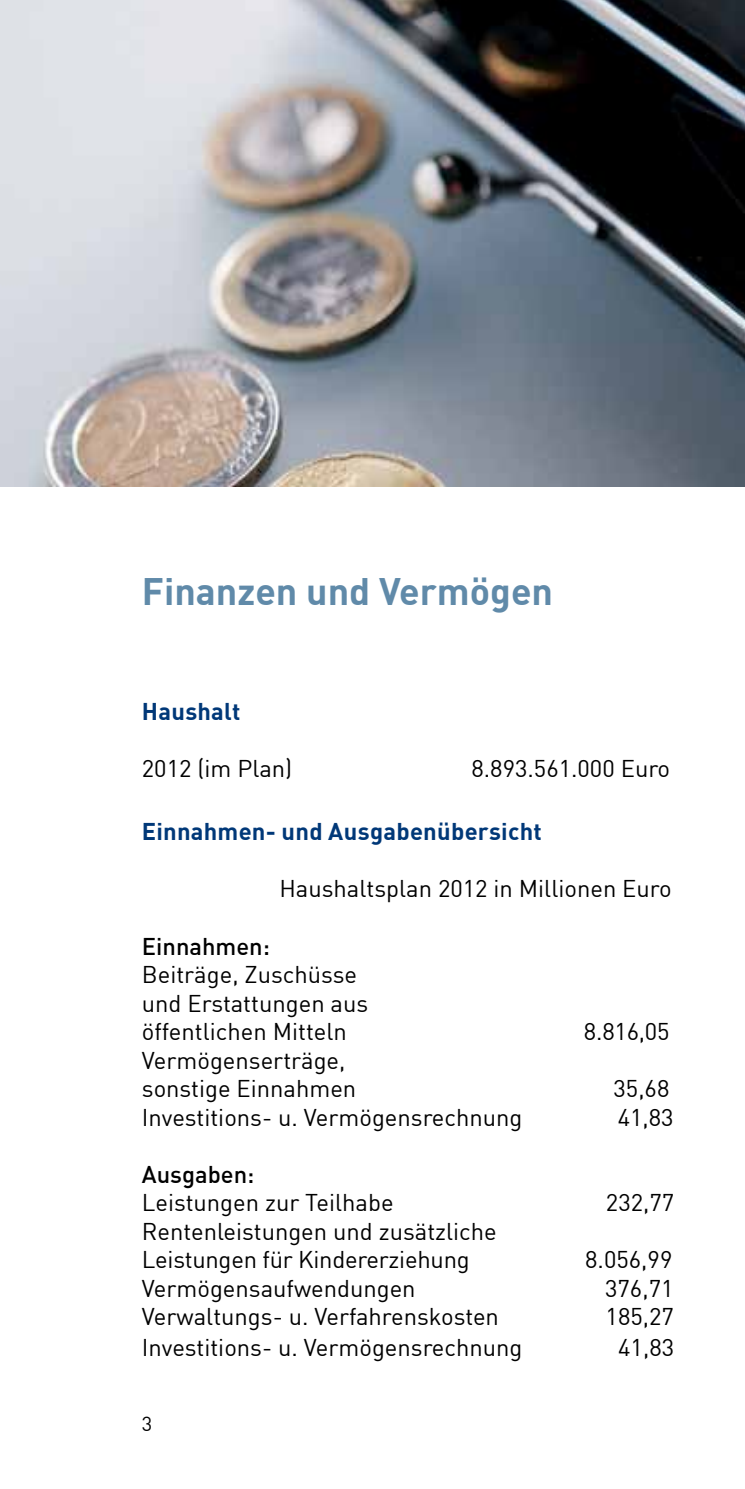
<style>
.page{position:relative;width:745px;height:1489px;background:#fff}
.page>*{position:absolute;margin:0;border:0;box-sizing:border-box;transform-origin:0 0}
.t1{font:700 37.5px "DIN";color:#608aa9}
.t2{font:23.75px/28.5px "DIN";color:#000}
.t3{font:700 23.75px "DIN";letter-spacing:.01em;color:#003878}
.t4{font:500 23.75px "DIN";color:#000}
.t5{font:20px "DIN";color:#000}
</style>
<div class="page">
<img style="left:0;top:0;width:744px;height:486px">
<h1 class="t1" style="left:142px;top:567px;width:412px">Finanzen und Vermögen</h1>
<p class="t3" style="left:142px;top:696px;width:100px">Haushalt</p>
<p class="t2" style="left:142px;top:754px;width:152px">2012 (im Plan)</p>
<p class="t2" style="left:471px;top:754px;width:200px">8.893.561.000 Euro</p>
<p class="t3" style="left:142px;top:816px;width:401px">Einnahmen- und Ausgabenübersicht</p>
<p class="t2" style="left:279px;top:874px;width:393px">Haushaltsplan 2012 in Millionen Euro</p>
<p class="t4" style="left:142px;top:930px;width:129px">Einnahmen:</p>
<p class="t2" style="left:142px;top:959px;width:228px">Beiträge, Zuschüsse und Erstattungen aus öffentlichen Mitteln</p>
<p class="t2" style="left:583px;top:1016px;width:87px">8.816,05</p>
<p class="t2" style="left:142px;top:1045px;width:216px">Vermögenserträge, sonstige Einnahmen</p>
<p class="t2" style="left:613px;top:1073px;width:57px">35,68</p>
<p class="t2" style="left:142px;top:1102px;width:382px">Investitions- u. Vermögensrechnung</p>
<p class="t2" style="left:617px;top:1102px;width:57px">41,83</p>
<p class="t4" style="left:142px;top:1158px;width:114px">Ausgaben:</p>
<p class="t2" style="left:142px;top:1187px;width:253px">Leistungen zur Teilhabe</p>
<p class="t2" style="left:605px;top:1187px;width:70px">232,77</p>
<p class="t2" style="left:142px;top:1216px;width:356px">Rentenleistungen und zusätzliche<br>Leistungen für Kindererziehung</p>
<p class="t2" style="left:585px;top:1244px;width:89px">8.056,99</p>
<p class="t2" style="left:142px;top:1273px;width:275px">Vermögensaufwendungen</p>
<p class="t2" style="left:604px;top:1273px;width:70px">376,71</p>
<p class="t2" style="left:142px;top:1301px;width:358px">Verwaltungs- u. Verfahrenskosten</p>
<p class="t2" style="left:605px;top:1301px;width:70px">185,27</p>
<p class="t2" style="left:142px;top:1332px;width:382px">Investitions- u. Vermögensrechnung</p>
<p class="t2" style="left:617px;top:1332px;width:57px">41,83</p>
<p class="t5" style="left:142px;top:1410px;width:12px">3</p>
</div>
